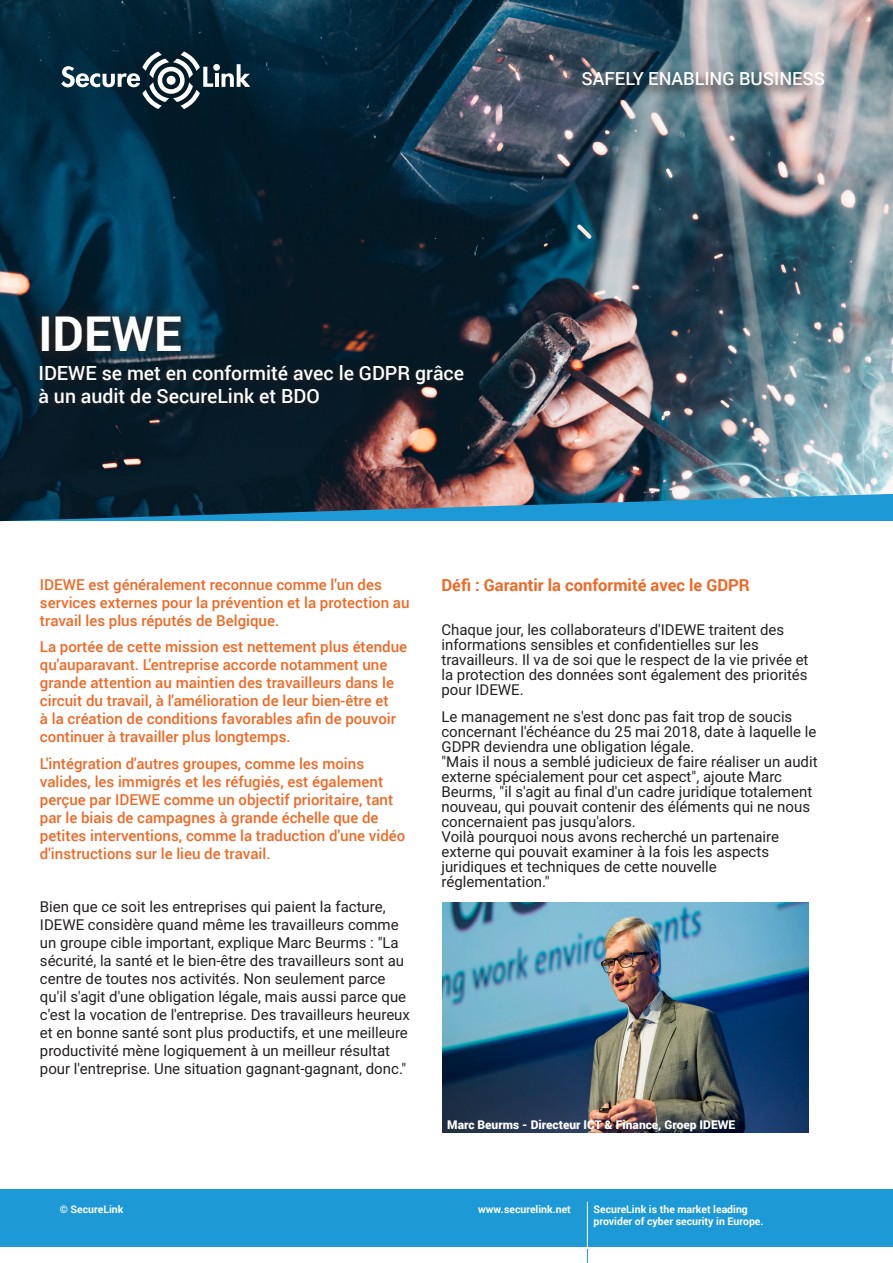
<style>
.page{position:relative;width:893px;height:1263px;background:#fff}
.page>*{position:absolute;margin:0;border:0;box-sizing:border-box;transform-origin:0 0}
.t1{font:700 48px "Roboto";color:#fff}
.Why{font:500 19.5px "Roboto";color:#fff}
.t2{font:500 18px "Roboto";color:#fff}
.t3{font:700 16.5px "Roboto";color:#f06825}
.Text{font:15px/15px "Roboto";color:#231f20}
.Introduction{font:500 15px/18px "Roboto";color:#f06825}
.Introduction-2{font:15px/18px "Roboto";color:#231f20}
.t4{font:900 12px "Roboto";color:#fff}
.t5{font:700 10.5px "Roboto";color:#fff}
</style>
<div class="page">
<div style="left:0;top:1189px;width:893px;height:58px;background:#1d99d6"></div>
<svg style="left:587px;top:1248px;width:1px;height:15px"></svg>
<hr style="left:587px;top:1201px;width:1px;height:47px;background:#fff">
<img style="left:0;top:0;width:893px;height:521px">
<div style="left:213px;top:64px;width:7px;height:7px;background:#fff;border-radius:50%"></div>
<hr style="left:215px;top:74px;width:4px;height:13px;background:#fff">
<svg style="left:221px;top:64px;width:29px;height:23px"></svg>
<svg style="left:61px;top:52px;width:152px;height:57px"></svg>
<div style="left:562px;top:70px;width:257px;height:29px;background:#231f20;opacity:.75"></div>
<div style="left:28px;top:303px;width:166px;height:62px;background:#231f20;opacity:.75"></div>
<div style="left:31px;top:363px;width:433px;height:47px;background:#231f20;opacity:.75"></div>
<img style="left:443px;top:902px;width:365px;height:230px">
<h1 class="t1" style="left:39px;top:300px;width:145px">IDEWE</h1>
<p class="Why" style="left:39px;top:359px;width:427px">IDEWE se met en conformité avec le GDPR grâce</p>
<p class="Why" style="left:39px;top:383px;width:283px">à un audit de SecureLink et BDO</p>
<p class="t2" style="left:581px;top:66px;width:245px">SAFELY ENABLING BUSINESS</p>
<p class="Introduction" style="left:40px;top:575px;width:371px">IDEWE est généralement reconnue comme l'un des services externes pour la prévention et la protection au travail les plus réputés de Belgique.</p>
<p class="Introduction" style="left:40px;top:637px;width:369px">La portée de cette mission est nettement plus étendue qu'auparavant. L'entreprise accorde notamment une grande attention au maintien des travailleurs dans le circuit du travail, à l'amélioration de leur bien-être et<br>à la création de conditions favorables afin de pouvoir continuer à travailler plus longtemps.</p>
<p class="Introduction" style="left:40px;top:754px;width:367px">L'intégration d'autres groupes, comme les moins valides, les immigrés et les réfugiés, est également perçue par IDEWE comme un objectif prioritaire, tant par le biais de campagnes à grande échelle que de petites interventions, comme la traduction d'une vidéo d'instructions sur le lieu de travail.</p>
<p class="Introduction-2" style="left:40px;top:897px;width:371px">Bien que ce soit les entreprises qui paient la facture, IDEWE considère quand même les travailleurs comme un groupe cible important, explique Marc Beurms : "La sécurité, la santé et le bien-être des travailleurs sont au centre de toutes nos activités. Non seulement parce qu'il s'agit d'une obligation légale, mais aussi parce que c'est la vocation de l'entreprise. Des travailleurs heureux et en bonne santé sont plus productifs, et une meilleure productivité mène logiquement à un meilleur résultat pour l'entreprise. Une situation gagnant-gagnant, donc."</p>
<h2 class="t3" style="left:441px;top:574px;width:310px">Défi : Garantir la conformité avec le GDPR</h2>
<p class="Text" style="left:441px;top:621px;width:369px">Chaque jour, les collaborateurs d'IDEWE traitent des informations sensibles et confidentielles sur les travailleurs. Il va de soi que le respect de la vie privée et la protection des données sont également des priorités pour IDEWE.</p>
<p class="Text" style="left:441px;top:709px;width:378px">Le management ne s'est donc pas fait trop de soucis concernant l'échéance du 25 mai 2018, date à laquelle le GDPR deviendra une obligation légale.<br>"Mais il nous a semblé judicieux de faire réaliser un audit externe spécialement pour cet aspect", ajoute Marc Beurms, "il s'agit au final d'un cadre juridique totalement nouveau, qui pouvait contenir des éléments qui ne nous concernaient pas jusqu'alors.<br>Voilà pourquoi nous avons recherché un partenaire externe qui pouvait examiner à la fois les aspects juridiques et techniques de cette nouvelle réglementation."</p>
<p class="t4" style="left:447px;top:1116px;width:290px">Marc Beurms - Directeur ICT &amp; Finance, Groep IDEWE</p>
<p class="t5" style="left:60px;top:1201px;width:65px">© SecureLink</p>
<p class="t5" style="left:478px;top:1201px;width:94px">www.securelink.net</p>
<p class="t5" style="left:593px;top:1201px;width:156px">SecureLink is the market leading</p>
<p class="t5" style="left:593px;top:1214px;width:172px">provider of cyber security in Europe.</p>
</div>
